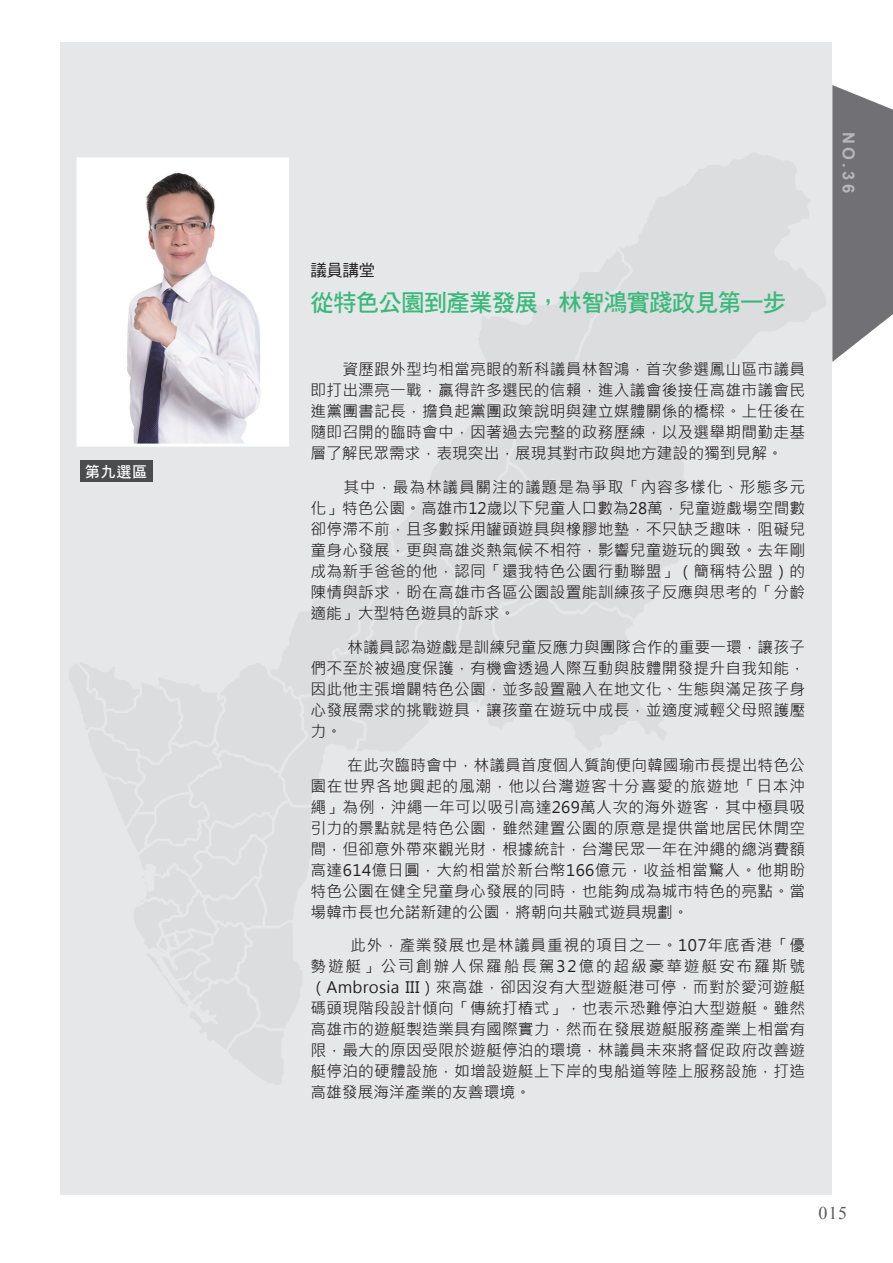
<style>
.page{position:relative;width:893px;height:1263px;background:#fff}
.page>*{position:absolute;margin:0;border:0;box-sizing:border-box;transform-origin:0 0}
.t1{font:24px "DF Hei Std W7";letter-spacing:-.035em;color:#39b97a}
.t2{font:18px "Times New Roman";color:#57585a}
.t3{font:700 16.5px "Arial";color:#fff}
.t4{font:16.5px "DF Hei Std W5";color:#231f20}
.t5{font:15.75px/21px "Microsoft Jheng Hei";letter-spacing:.015em;color:#231f20;text-align:justify}
.t6{font:15px "DF Hei Std W7";color:#fff}
</style>
<div class="page">
<div style="left:61px;top:43px;width:771px;height:1152px;background:#e6e7e9"></div>
<svg style="left:832px;top:85px;width:61px;height:277px;background:#848487"></svg>
<img style="left:81px;top:161px;width:204px;height:282px">
<div style="left:77px;top:157px;width:212px;height:290px;border:3px solid #fff"></div>
<div style="left:80px;top:461px;width:73px;height:21px;background:#4b4c4d"></div>
<p class="t6" style="left:85px;top:463px;width:64px">第九選區</p>
<p class="t4" style="left:310px;top:261px;width:66px">議員講堂</p>
<h1 class="t1" style="left:310px;top:289px;width:477px">從特色公園到產業發展，林智鴻實踐政見第一步</h1>
<p class="t5" style="left:310px;top:359px;width:496px">　　資歷跟外型均相當亮眼的新科議員林智鴻，首次參選鳳山區市議員即打出漂亮一戰，贏得許多選民的信賴，進入議會後接任高雄市議會民進黨團書記長，擔負起黨團政策說明與建立媒體關係的橋樑。上任後在隨即召開的臨時會中，因著過去完整的政務歷練，以及選舉期間勤走基層了解民眾需求，表現突出，展現其對市政與地方建設的獨到見解。</p>
<p class="t5" style="left:310px;top:477px;width:496px">　　其中，最為林議員關注的議題是為爭取「內容多樣化、形態多元化」特色公園。高雄市12歲以下兒童人口數為28萬，兒童遊戲場空間數卻停滯不前，且多數採用罐頭遊具與橡膠地墊，不只缺乏趣味，阻礙兒童身心發展，更與高雄炎熱氣候不相符，影響兒童遊玩的興致。去年剛成為新手爸爸的他，認同「還我特色公園行動聯盟」（簡稱特公盟）的陳情與訴求，盼在高雄市各區公園設置能訓練孩子反應與思考的「分齡適能」大型特色遊具的訴求。</p>
<p class="t5" style="left:310px;top:637px;width:496px;text-indent:21px">　林議員認為遊戲是訓練兒童反應力與團隊合作的重要一環，讓孩子們不至於被過度保護，有機會透過人際互動與肢體開發提升自我知能，因此他主張增闢特色公園，並多設置融入在地文化、生態與滿足孩子身心發展需求的挑戰遊具，讓孩童在遊玩中成長，並適度減輕父母照護壓力。</p>
<p class="t5" style="left:310px;top:754px;width:496px;text-indent:21px">　在此次臨時會中，林議員首度個人質詢便向韓國瑜市長提出特色公園在世界各地興起的風潮，他以台灣遊客十分喜愛的旅遊地「日本沖繩」為例，沖繩一年可以吸引高達269萬人次的海外遊客，其中極具吸引力的景點就是特色公園，雖然建置公園的原意是提供當地居民休閒空間，但卻意外帶來觀光財，根據統計，台灣民眾一年在沖繩的總消費額高達614億日圓，大約相當於新台幣166億元，收益相當驚人。他期盼特色公園在健全兒童身心發展的同時，也能夠成為城市特色的亮點。當場韓市長也允諾新建的公園，將朝向共融式遊具規劃。</p>
<p class="t5" style="left:310px;top:935px;width:496px;text-indent:24px">　此外，產業發展也是林議員重視的項目之一。107年底香港「優勢遊艇」公司創辦人保羅船長駕32億的超級豪華遊艇安布羅斯號（Ambrosia III）來高雄，卻因沒有大型遊艇港可停，而對於愛河遊艇碼頭現階段設計傾向「傳統打樁式」，也表示恐難停泊大型遊艇。雖然高雄市的遊艇製造業具有國際實力，然而在發展遊艇服務產業上相當有限，最大的原因受限於遊艇停泊的環境，林議員未來將督促政府改善遊艇停泊的硬體設施，如增設遊艇上下岸的曳船道等陸上服務設施，打造高雄發展海洋產業的友善環境。</p>
<p class="t3" style="left:859px;top:132px;width:62px;rotate:90deg">NO.36</p>
<p class="t2" style="left:818px;top:1201px;width:30px">015</p>
</div>
